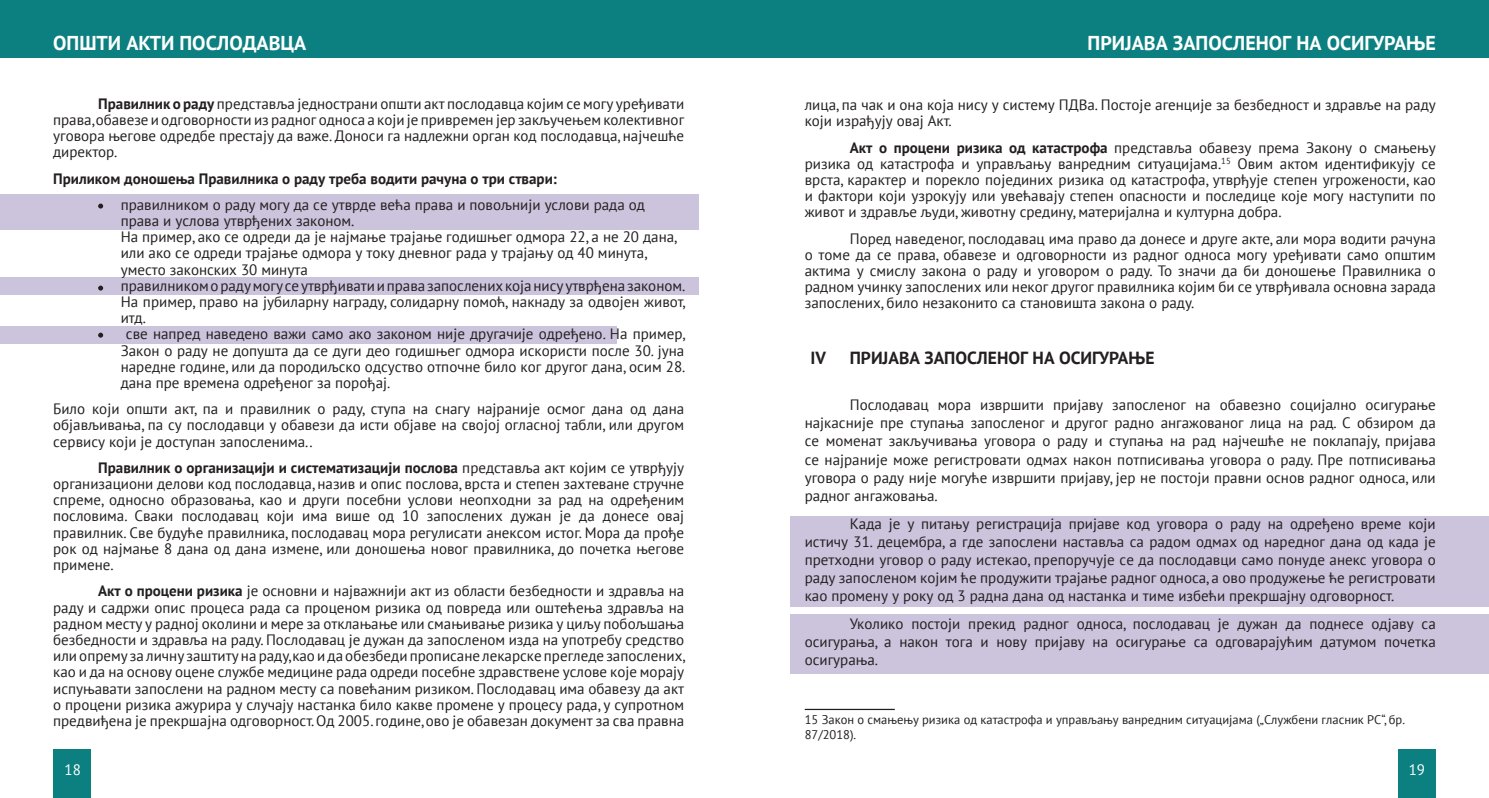
<style>
.page{position:relative;width:1489px;height:798px;background:#fff}
.page>*{position:absolute;margin:0;border:0;box-sizing:border-box;transform-origin:0 0}
.t1{font:700 20px "PT Sans";color:#fff}
.t2{font:700 17.5px "PT Sans";color:#231f20}
.t3{font:15px/16.1px "PT Sans";color:#231f20;text-align:justify}
.t4{font:700 15px "PT Sans";color:#231f20}
.t5{font:15px "PT Sans";color:#fff}
.t6{font:12.5px/15px "PT Sans";color:#231f20}
.s1{font-weight:700}
.s2{font-family:"Times New Roman"}
</style>
<div class="page">
<div style="left:0;top:0;width:744px;height:58px;background:#0c8081"></div>
<div style="left:744px;top:0;width:744px;height:58px;background:#0c8081"></div>
<div style="left:53px;top:748px;width:38px;height:49px;background:#0c8081"></div>
<div style="left:1397px;top:748px;width:38px;height:49px;background:#0c8081"></div>
<div style="left:0;top:195px;width:699px;height:35px;background:#ccc3dc"></div>
<div style="left:0;top:276px;width:698px;height:18px;background:#ccc3dc"></div>
<div style="left:0;top:326px;width:616px;height:18px;background:#ccc3dc"></div>
<svg style="left:98px;top:203px;width:5px;height:5px"></svg>
<svg style="left:98px;top:285px;width:5px;height:5px"></svg>
<svg style="left:98px;top:332px;width:5px;height:5px"></svg>
<div style="left:790px;top:515px;width:698px;height:91px;background:#ccc3dc"></div>
<div style="left:790px;top:614px;width:698px;height:59px;background:#ccc3dc"></div>
<hr style="left:804px;top:708px;width:90px;height:1px;background:#231f20">
<h1 class="t1" style="left:53px;top:30px;width:254px">ОПШТИ АКТИ ПОСЛОДАВЦА</h1>
<p class="t3" style="left:53px;top:95px;width:632px;text-indent:45px"><span class="s1">Правилник о раду</span> представља једнострани општи акт послодавца којим се могу уређивати права, обавезе и одговорности из радног односа а који је привремен јер закључењем колективног уговора његове одредбе престају да важе. Доноси га надлежни орган код послодавца, најчешће директор.</p>
<p class="t4" style="left:53px;top:168px;width:505px">Приликом доношења Правилника о раду треба водити рачуна о три ствари:</p>
<p class="t3" style="left:121px;top:196px;width:558px;text-align:left;text-indent:-22px"><span class="s2">-</span> правилником о раду могу да се утврде већа права и повољнији услови рада од права и услова утврђених законом.<br>На пример, ако се одреди да је најмање трајање годишњег одмора 22, а не 20 дана, или ако се одреди трајање одмора у току дневног рада у трајању од 40 минута, уместо законских 30 минута</p>
<p class="t3" style="left:121px;top:277px;width:566px;text-indent:-22px"><span class="s2">-</span> правилником о раду могу се утврђивати и права запослених која нису утврђена законом.<br>На пример, право на јубиларну награду, солидарну помоћ, накнаду за одвојен живот, итд.</p>
<p class="t3" style="left:121px;top:325px;width:566px;text-indent:-22px"><span class="s2">-</span> све напред наведено важи само ако законом није другачије одређено. На пример, Закон о раду не допушта да се дуги део годишњег одмора искористи после 30. јуна наредне године, или да породиљско одсуство отпочне било ког другог дана, осим 28. дана пре времена одређеног за порођај.</p>
<p class="t3" style="left:53px;top:400px;width:632px">Било који општи акт, па и правилник о раду, ступа на снагу најраније осмог дана од дана објављивања, па су послодавци у обавези да исти објаве на својој огласној табли, или другом сервису који је доступан запосленима..</p>
<p class="t3" style="left:53px;top:459px;width:632px;text-indent:45px"><span class="s1">Правилник о организацији и систематизацији послова</span> представља акт којим се утврђују организациони делови код послодавца, назив и опис послова, врста и степен захтеване стручне спреме, односно образовања, као и други посебни услови неопходни за рад на одређеним пословима. Сваки послодавац који има више од 10 запослених дужан је да донесе овај правилник. Све будуће правилника, послодавац мора регулисати анексом истог. Мора да прође рок од најмање 8 дана од дана измене, или доношења новог правилника, до почетка његове примене.</p>
<p class="t3" style="left:53px;top:582px;width:633px;text-indent:45px"><span class="s1">Акт о процени ризика</span> je основни и најважнији акт из области безбедности и здравља на раду и садржи опис процеса рада са проценом ризика од повреда или оштећења здравља на радном месту у радној околини и мере за отклањање или смањивање ризика у циљу побољшања безбедности и здравља на раду. Послодавац је дужан да запосленом изда на употребу средство или опрему за личну заштиту на раду, као и да обезбеди прописане лекарске прегледе запослених, као и да на основу оцене службе медицине рада одреди посебне здравствене услове које морају испуњавати запослени на радном месту са повећаним ризиком. Послодавац има обавезу да акт о процени ризика ажурира у случају настанка било какве промене у процесу рада, у супротном предвиђена је прекршајна одговорност. Од 2005. године, ово је обавезан документ за сва правна</p>
<h1 class="t1" style="left:1087px;top:30px;width:350px">ПРИЈАВА ЗАПОСЛЕНОГ НА ОСИГУРАЊЕ</h1>
<p class="t3" style="left:804px;top:96px;width:632px">лица, па чак и она која нису у систему ПДВа. Постоје агенције за безбедност и здравље на раду који израђују овај Акт.</p>
<p class="t3" style="left:804px;top:139px;width:632px;text-indent:45px"><span class="s1">Акт о процени ризика од катастрофа</span> представља обавезу према Закону о смањењу ризика од катастрофа и управљању ванредним ситуацијама.<sup>15</sup> Овим актом идентификују се врста, карактер и порекло појединих ризика од катастрофа, утврђује степен угрожености, као и фактори који узрокују или увећавају степен опасности и последице које могу наступити по живот и здравље људи, животну средину, материјална и културна добра.</p>
<p class="t3" style="left:804px;top:230px;width:632px;text-indent:45px">Поред наведеног, послодавац има право да донесе и друге акте, али мора водити рачуна о томе да се права, обавезе и одговорности из радног односа могу уређивати само општим актима у смислу закона о раду и уговором о раду. То значи да би доношење Правилника о радном учинку запослених или неког другог правилника којим би се утврђивала основна зарада запослених, било незаконито са становишта закона о раду.</p>
<p class="t2" style="left:810px;top:345px;width:345px">IV. ПРИЈАВА ЗАПОСЛЕНОГ НА ОСИГУРАЊЕ</p>
<p class="t3" style="left:804px;top:395px;width:632px;line-height:18px;text-indent:45px">Послодавац мора извршити пријаву запосленог на обавезно социјално осигурање најкасније пре ступања запосленог и другог радно ангажованог лица на рад. С обзиром да се моменат закључивања уговора о раду и ступања на рад најчешће не поклапају, пријава се најраније може регистровати одмах након потписивања уговора о раду. Пре потписивања уговора о раду није могуће извршити пријаву, јер не постоји правни основ радног односа, или радног ангажовања.</p>
<p class="t3" style="left:804px;top:513px;width:632px;line-height:18px;text-indent:45px">Када је у питању регистрација пријаве код уговора о раду на одређено време који истичу 31. децембра, а где запослени наставља са радом одмах од наредног дана од када је претходни уговор о раду истекао, препоручује се да послодавци само понуде анекс уговора о раду запосленом којим ће продужити трајање радног односа, а ово продужење ће регистровати као промену у року од 3 радна дана од настанка и тиме избећи прекршајну одговорност.</p>
<p class="t3" style="left:804px;top:613px;width:632px;line-height:18px;text-indent:45px">Уколико постоји прекид радног односа, послодавац је дужан да поднесе одјаву са осигурања, а након тога и нову пријаву на осигурање са одговарајућим датумом почетка осигурања.</p>
<p class="t6" style="left:804px;top:712px;width:601px">15 Закон о смањењу ризика од катастрофа и управљању ванредним ситуацијама („Службени гласник РС“, бр.<br>87/2018).</p>
<p class="t5" style="left:64px;top:760px;width:18px">18</p>
<p class="t5" style="left:1408px;top:760px;width:18px">19</p>
</div>
